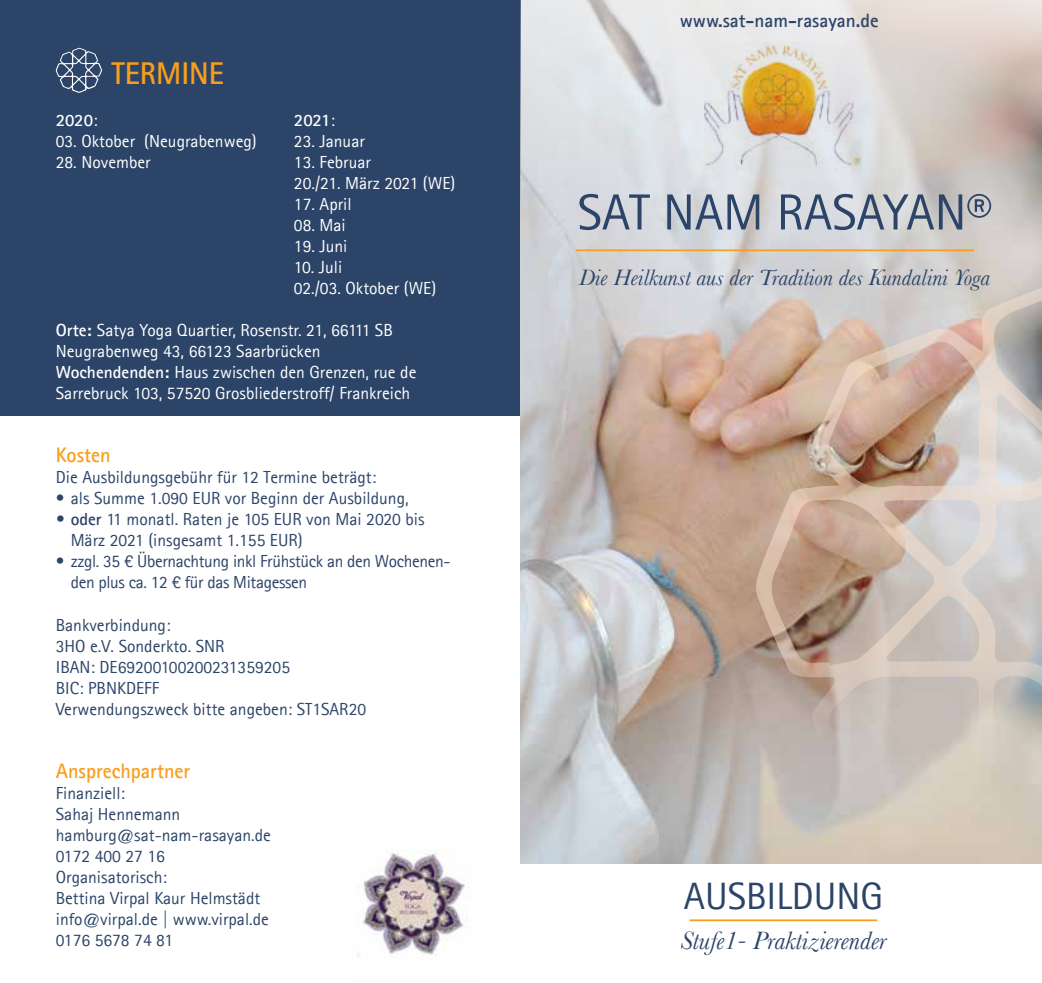
<style>
.page{position:relative;width:1042px;height:983px;background:#fff}
.page>*{position:absolute;margin:0;border:0;box-sizing:border-box;transform-origin:0 0}
.t1{font:50.75px "Agfa Rotis Sans Serif";color:#2c4468}
.t2{font:38.15px "Agfa Rotis Sans Serif";color:#2c4468}
.t3{font:700 31.5px "Agfa Rotis Sans Serif";color:#f99e1c;scale:.96 1}
.t4{font:italic 26.25px "Baskerville";color:#2c4468}
.t5{font:italic 23.28px "Baskerville";color:#2c4468}
.t6{font:700 21px "Agfa Rotis Sans Serif";color:#f99e1c;scale:.96 1}
.t7{font:700 19.25px "Agfa Rotis Sans Serif";color:#2c4468}
.t8{font:17.5px/21px "Agfa Rotis Sans Serif";color:#2c4468}
.t9{font:17.5px/21px "Agfa Rotis Sans Serif";color:#fff}
.t10{font:17.5px/21px "Agfa Rotis Sans Serif";letter-spacing:-.02em;color:#2c4468}
.t11{font:700 17.5px "Agfa Rotis Sans Serif";letter-spacing:-.01em;color:#fff}
.s1{font-weight:400}
.s2{font-weight:700}
</style>
<div class="page">
<div style="left:0;top:0;width:520px;height:415px;background:#2c4468"></div>
<img style="left:520px;top:0;width:522px;height:863px">
<img style="left:705px;top:42px;width:157px;height:129px">
<svg style="left:754px;top:273px;width:288px;height:591px;background:#c8b9ad"></svg>
<hr style="left:689px;top:919px;width:188px;height:1px;background:#f99e1c">
<svg style="left:56px;top:48px;width:46px;height:45px"></svg>
<hr style="left:576px;top:249px;width:398px;height:2px;background:#f99e1c">
<img style="left:357px;top:849px;width:111px;height:107px">
<h3 class="t3" style="left:111px;top:53px;width:119px">Termine</h3>
<p class="t11" style="left:56px;top:109px;width:43px">2020<span class="s1">:</span></p>
<p class="t9" style="left:56px;top:130px;width:202px">03. Oktober (Neugrabenweg)</p>
<p class="t9" style="left:56px;top:151px;width:96px">28. November</p>
<p class="t11" style="left:294px;top:109px;width:43px">2021<span class="s1">:</span></p>
<p class="t9" style="left:294px;top:130px;width:72px">23. Januar</p>
<p class="t9" style="left:294px;top:151px;width:163px">13. Februar<br>20./21. März 2021 (WE)</p>
<p class="t9" style="left:294px;top:193px;width:59px">17. April</p>
<p class="t9" style="left:294px;top:214px;width:53px">08. Mai</p>
<p class="t9" style="left:294px;top:235px;width:55px">19. Juni</p>
<p class="t9" style="left:294px;top:256px;width:144px">10. Juli<br>02./03. Oktober (WE)</p>
<p class="t9" style="left:56px;top:319px;width:362px"><span class="s2">Orte:</span> Satya Yoga Quartier, Rosenstr. 21, 66111 SB Neugrabenweg 43, 66123 Saarbrücken <span class="s2">Wochendenden:</span> Haus zwischen den Grenzen, rue de Sarrebruck 103, 57520 Grosbliederstroff/ Frankreich</p>
<p class="t6" style="left:56px;top:442px;width:59px">Kosten</p>
<p class="t8" style="left:56px;top:466px;width:322px">Die Ausbildungsgebühr für 12 Termine beträgt:</p>
<p class="t8" style="left:56px;top:487px;width:354px">• als Summe 1.090 EUR vor Beginn der Ausbildung,</p>
<p class="t8" style="left:71px;top:508px;width:355px;text-indent:-15px"><span class="s2">• oder</span> 11 monatl. Raten je 105 EUR von Mai 2020 bis<br>März 2021 (insgesamt 1.155 EUR)</p>
<p class="t10" style="left:71px;top:550px;width:381px;text-indent:-15px">• zzgl. 35 € Übernachtung inkl Frühstück an den Wochenen&shy;den plus ca. 12 € für das Mitagessen</p>
<p class="t8" style="left:56px;top:613px;width:312px">Bankverbindung:<br>3HO e.V. Sonderkto. SNR<br>IBAN: DE69200100200231359205<br>BIC: PBNKDEFF<br>Verwendungszweck bitte angeben: ST1SAR20</p>
<p class="t6" style="left:56px;top:757px;width:141px">Ansprechpartner</p>
<p class="t8" style="left:56px;top:781px;width:217px">Finanziell:<br>Sahaj Hennemann hamburg@sat-nam-rasayan.de<br>0172 400 27 16<br>Organisatorisch:<br>Bettina Virpal Kaur Helmstädt info@virpal.de | www.virpal.de<br>0176 5678 74 81</p>
<p class="t7" style="left:680px;top:8px;width:200px">www.sat-nam-rasayan.de</p>
<h1 class="t1" style="left:577px;top:182px;width:416px">SAT NAM RASAYAN®</h1>
<h3 class="t5" style="left:579px;top:264px;width:412px">Die Heilkunst aus der Tradition des Kundalini Yoga</h3>
<h2 class="t2" style="left:684px;top:873px;width:201px">AUSBILDUNG</h2>
<h3 class="t4" style="left:680px;top:924px;width:208px">Stufe1- Praktizierender</h3>
</div>
